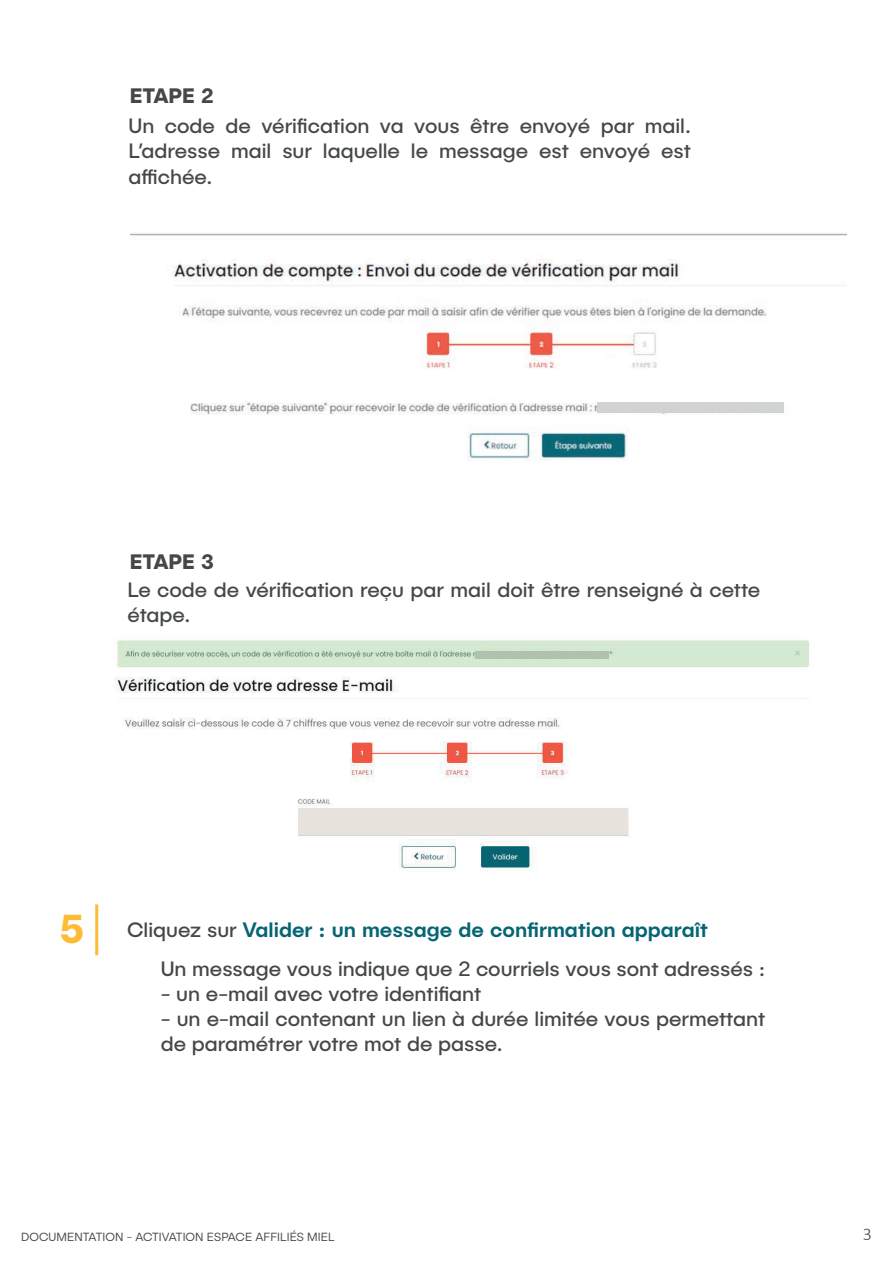
<style>
.page{position:relative;width:893px;height:1263px;background:#fff}
.page>*{position:absolute;margin:0;border:0;box-sizing:border-box;transform-origin:0 0}
.t1{font:21px/25.2px "Publica Sans";color:#454849}
.t2{font:500 21px "Publica Sans";color:#066574}
.t3{font:700 21px "Publica Sans";color:#454849}
.t4{font:300 18px "Calibri";color:#454849}
.t5{font:300 12px "Publica Sans";letter-spacing:.01em;color:#454849}
.s1{font-weight:700;font-size:40.5px;color:#fdbc35}
.s2{font-weight:400;color:#454849}
</style>
<div class="page">
<hr style="left:95px;top:904px;width:3px;height:51px;background:#fdbc35">
<img style="left:130px;top:233px;width:716px;height:228px">
<img style="left:114px;top:640px;width:696px;height:231px">
<div style="left:597px;top:402px;width:186px;height:10px;background:#d1d2d2"></div>
<div style="left:475px;top:651px;width:134px;height:8px;background:#afc2af"></div>
<p class="t3" style="left:130px;top:82px;width:85px">ETAPE 2</p>
<p class="t1" style="left:129px;top:113px;width:564px;text-align:justify">Un code de vérification va vous être envoyé par mail.<br>L’adresse mail sur laquelle le message est envoyé est affichée.</p>
<p class="t3" style="left:130px;top:548px;width:85px">ETAPE 3</p>
<p class="t1" style="left:127px;top:576px;width:634px">Le code de vérification reçu par mail doit être renseigné à cette étape.</p>
<p class="t2" style="left:60px;top:916px;width:650px"><span class="s1">5</span> <span class="s2">Cliquez sur</span> Valider : un message de confirmation apparaît</p>
<p class="t1" style="left:161px;top:955px;width:606px">Un message vous indique que 2 courriels vous sont adressés :</p>
<p class="t1" style="left:161px;top:980px;width:322px">- un e-mail avec votre identifiant</p>
<p class="t1" style="left:161px;top:1005px;width:606px">- un e-mail contenant un lien à durée limitée vous permettant de paramétrer votre mot de passe.</p>
<p class="t5" style="left:21px;top:1230px;width:315px">DOCUMENTATION - ACTIVATION ESPACE AFFILIÉS MIEL</p>
<p class="t4" style="left:863px;top:1223px;width:11px">3</p>
</div>
